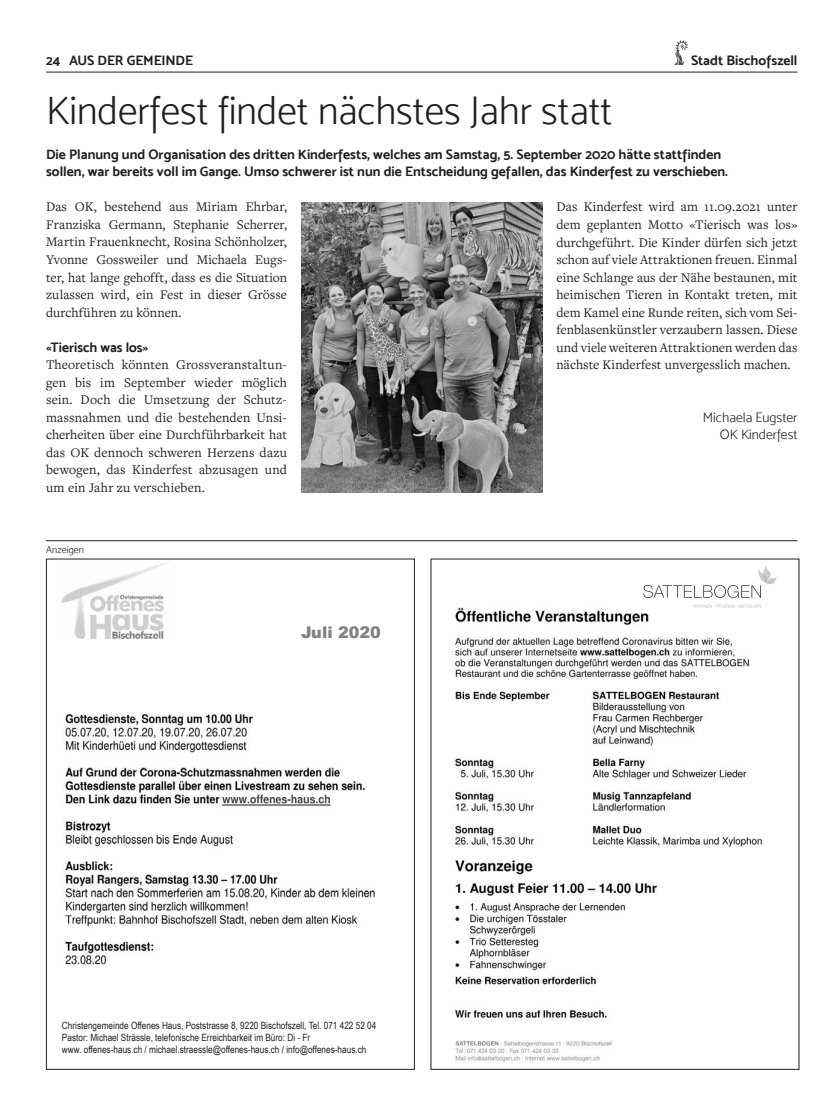
<style>
.page{position:relative;width:833px;height:1117px;background:#fff}
.page>*{position:absolute;margin:0;border:0;box-sizing:border-box;transform-origin:0 0}
.t1{font:40px "Mosk Light 300";color:#231f20}
.t2{font:900 16px "Arial";color:#808285}
.t3{font:13.75px/17.5px "Freight Text Pro";color:#231f20;text-align:justify}
.t4{font:13.75px/17.5px "Mosk Bold 700";color:#231f20}
.t5{font:13.75px/17.5px "Mosk Light 300";color:#231f20;text-align:right}
.t6{font:10px/12px "Arial Narrow";color:#231f20}
.t7{font:10px "Mosk Light 300";letter-spacing:.01em;color:#231f20}
</style>
<div class="page">
<svg style="left:674px;top:41px;width:13px;height:24px"></svg>
<hr style="left:46px;top:72px;width:751px;height:1px;background:#231f20">
<img style="left:62px;top:563px;width:104px;height:75px">
<img style="left:65px;top:713px;width:310px;height:252px">
<img style="left:455px;top:607px;width:308px;height:455px">
<hr style="left:46px;top:540px;width:751px;height:1px;background:#231f20">
<img style="left:301px;top:203px;width:241px;height:290px">
<div style="left:622px;top:560px;width:169px;height:52px;background:#fff"></div>
<svg style="left:693px;top:604px;width:68px;height:3px"></svg>
<svg style="left:643px;top:566px;width:133px;height:31px"></svg>
<p class="t4" style="left:46px;top:51px;width:148px">24 AUS DER GEMEINDE</p>
<p class="t4" style="left:691px;top:51px;width:108px">Stadt Bischofszell</p>
<h1 class="t1" style="left:46px;top:87px;width:568px">Kinderfest findet nächstes Jahr statt</h1>
<p class="t4" style="left:46px;top:145px;width:683px">Die Planung und Organisation des dritten Kinderfests, welches am Samstag, 5. September 2020 hätte stattfinden sollen, war bereits voll im Gange. Umso schwerer ist nun die Entscheidung gefallen, das Kinderfest zu verschieben.</p>
<p class="t3" style="left:46px;top:198px;width:242px">Das OK, bestehend aus Miriam Ehrbar, Franziska Germann, Stephanie Scherrer, Martin Frauenknecht, Rosina Schönholzer, Yvonne Gossweiler und Michaela Eugs&shy;ter, hat lange gehofft, dass es die Situation zulassen wird, ein Fest in dieser Grösse durchführen zu können.</p>
<p class="t4" style="left:46px;top:338px;width:104px">«Tierisch was los»</p>
<p class="t3" style="left:46px;top:355px;width:242px">Theoretisch könnten Grossveranstaltun&shy;gen bis im September wieder möglich sein. Doch die Umsetzung der Schutz&shy;massnahmen und die bestehenden Unsi&shy;cherheiten über eine Durchführbarkeit hat das OK dennoch schweren Herzens dazu bewogen, das Kinderfest abzusagen und um ein Jahr zu verschieben.</p>
<p class="t3" style="left:556px;top:198px;width:242px">Das Kinderfest wird am 11.09.2021 unter dem geplanten Motto «Tierisch was los» durchgeführt. Die Kinder dürfen sich jetzt schon auf viele Attraktionen freuen. Einmal eine Schlange aus der Nähe bestaunen, mit heimischen Tieren in Kontakt treten, mit dem Kamel eine Runde reiten, sich vom Sei&shy;fenblasenkünstler verzaubern lassen. Diese und viele weiteren Attraktionen werden das nächste Kinderfest unvergesslich machen.</p>
<p class="t5" style="left:703px;top:408px;width:96px">Michaela Eugster<br>OK Kinderfest</p>
<p class="t7" style="left:46px;top:543px;width:40px">Anzeigen</p>
<p class="t2" style="left:301px;top:620px;width:81px">Juli 2020</p>
<p class="t6" style="left:62px;top:1018px;width:316px">Christengemeinde Offenes Haus, Poststrasse 8, 9220 Bischofszell, Tel. 071 422 52 04<br>Pastor: Michael Strässle, telefonische Erreichbarkeit im Büro: Di - Fr<br>www. offenes-haus.ch / michael.straessle@offenes-haus.ch / info@offenes-haus.ch</p>
</div>
